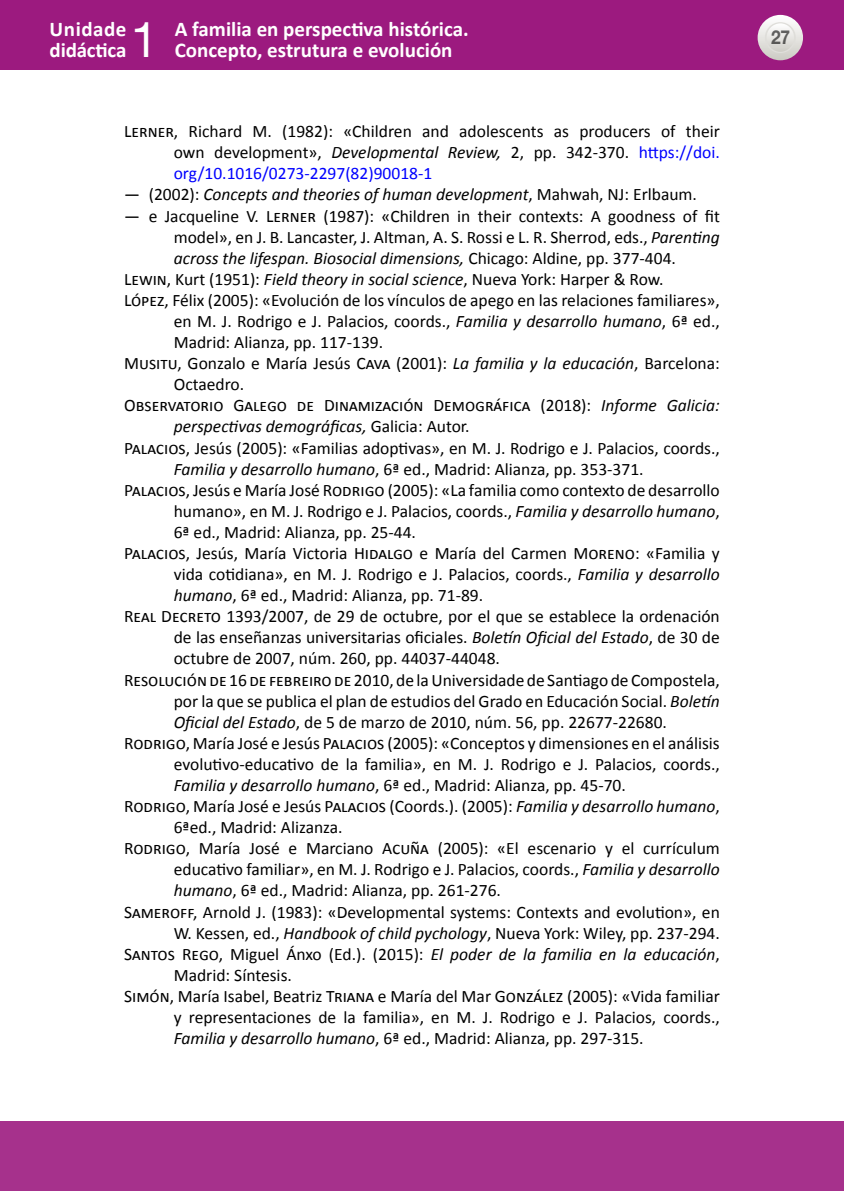
<style>
.page{position:relative;width:844px;height:1191px;background:#fff}
.page>*{position:absolute;margin:0;border:0;box-sizing:border-box;transform-origin:0 0}
.t1{font:49px "Helvetica Neue LT Std";color:#fff}
.t2{font:700 21px/21px "Calibri";color:#fff}
.t3{font:700 19.25px "Helvetica Neue LT Std";color:#000;scale:.9 1}
.BiblioGraFia{font:17.5px/21px "Calibri";color:#000;text-align:justify}
.BiblioGraFia-2{font:italic 17.5px "Calibri";color:#000}
.s1{font-style:italic}
.s2{color:#00f}
.s3{font-style:normal}
</style>
<div class="page">
<div style="left:0;top:0;width:843px;height:69px;background:#9c1a7f"></div>
<svg style="left:757px;top:15px;width:45px;height:45px"></svg>
<svg style="left:765px;top:23px;width:29px;height:29px"></svg>
<div style="left:764px;top:22px;width:31px;height:31px;border:1px solid #dfdeda;border-radius:50%"></div>
<div style="left:0;top:1121px;width:843px;height:70px;background:#a6318c"></div>
<p class="t2" style="left:50px;top:19px;width:78px">Unidade didáctica</p>
<h1 class="t1" style="left:131px;top:11px;width:29px">1</h1>
<p class="t2" style="left:175px;top:19px;width:295px">A familia en perspectiva histórica.<br>Concepto, estrutura e evolución</p>
<p class="t3" style="left:770px;top:26px;width:23px">27</p>
<p class="BiblioGraFia" style="left:174px;top:121px;width:547px;text-indent:-50px">Lerner, Richard M. (1982): «Children and adolescents as producers of their own development», <span class="s1">Developmental Review,</span> 2, pp. 342-370. <span class="s2">https://doi. org/10.1016/0273-2297(82)90018-1</span></p>
<p class="BiblioGraFia-2" style="left:124px;top:183px;width:574px"><span class="s3">— (2002):</span> Concepts and theories of human development<span class="s3">, Mahwah, NJ: Erlbaum.</span></p>
<p class="BiblioGraFia" style="left:174px;top:205px;width:547px;text-indent:-50px">— e Jacqueline V. Lerner (1987): «Children in their contexts: A goodness of fit model», en J. B. Lancaster, J. Altman, A. S. Rossi e L. R. Sherrod, eds., <span class="s1">Parenting across the lifespan. Biosocial dimensions,</span> Chicago: Aldine, pp. 377-404.</p>
<p class="BiblioGraFia" style="left:124px;top:268px;width:541px">Lewin, Kurt (1951): <span class="s1">Field theory in social science</span>, Nueva York: Harper &amp; Row.</p>
<p class="BiblioGraFia" style="left:174px;top:290px;width:547px;text-indent:-50px">López, Félix (2005): «Evolución de los vínculos de apego en las relaciones familiares», en M. J. Rodrigo e J. Palacios, coords., <span class="s1">Familia y desarrollo humano</span>, 6ª ed., Madrid: Alianza, pp. 117-139.</p>
<p class="BiblioGraFia" style="left:174px;top:353px;width:547px;text-indent:-50px">Musitu, Gonzalo e María Jesús Cava (2001): <span class="s1">La familia y la educación</span>, Barcelona:<br>Octaedro.</p>
<p class="BiblioGraFia" style="left:174px;top:395px;width:547px;text-indent:-50px">Observatorio Galego de Dinamización Demográfica (2018): <span class="s1">Informe Galicia: perspectivas demográficas,</span> Galicia: Autor.</p>
<p class="BiblioGraFia" style="left:174px;top:437px;width:547px;text-indent:-50px">Palacios, Jesús (2005): «Familias adoptivas», en M. J. Rodrigo e J. Palacios, coords.,<br><span class="s1">Familia y desarrollo humano</span>, 6ª ed., Madrid: Alianza, pp. 353-371.</p>
<p class="BiblioGraFia" style="left:174px;top:479px;width:547px;text-indent:-50px">Palacios, Jesús e María José Rodrigo (2005): «La familia como contexto de desarrollo humano», en M. J. Rodrigo e J. Palacios, coords., <span class="s1">Familia y desarrollo humano</span>, 6ª ed., Madrid: Alianza, pp. 25-44.</p>
<p class="BiblioGraFia" style="left:174px;top:543px;width:547px;text-indent:-50px">Palacios, Jesús, María Victoria Hidalgo e María del Carmen Moreno: «Familia y vida cotidiana», en M. J. Rodrigo e J. Palacios, coords., <span class="s1">Familia y desarrollo humano</span>, 6ª ed., Madrid: Alianza, pp. 71-89.</p>
<p class="BiblioGraFia" style="left:174px;top:606px;width:547px;text-indent:-50px">Real Decreto 1393/2007, de 29 de octubre, por el que se establece la ordenación de las enseñanzas universitarias oficiales. <span class="s1">Boletín Oficial del Estado</span>, de 30 de octubre de 2007, núm. 260, pp. 44037-44048.</p>
<p class="BiblioGraFia" style="left:174px;top:669px;width:547px;text-indent:-50px">Resolución de 16 de febreiro de 2010, de la Universidade de Santiago de Compostela, por la que se publica el plan de estudios del Grado en Educación Social. <span class="s1">Boletín Oficial del Estado</span>, de 5 de marzo de 2010, núm. 56, pp. 22677-22680.</p>
<p class="BiblioGraFia" style="left:174px;top:732px;width:547px;text-indent:-50px">Rodrigo, María José e Jesús Palacios (2005): «Conceptos y dimensiones en el análisis evolutivo-educativo de la familia», en M. J. Rodrigo e J. Palacios, coords., <span class="s1">Familia y desarrollo humano</span>, 6ª ed., Madrid: Alianza, pp. 45-70.</p>
<p class="BiblioGraFia" style="left:174px;top:796px;width:547px;text-indent:-50px">Rodrigo, María José e Jesús Palacios (Coords.). (2005): <span class="s1">Familia y desarrollo humano</span>,<br>6ªed., Madrid: Alizanza.</p>
<p class="BiblioGraFia" style="left:174px;top:838px;width:547px;text-indent:-50px">Rodrigo, María José e Marciano Acuña (2005): «El escenario y el currículum educativo familiar», en M. J. Rodrigo e J. Palacios, coords., <span class="s1">Familia y desarrollo humano</span>, 6ª ed., Madrid: Alianza, pp. 261-276.</p>
<p class="BiblioGraFia" style="left:124px;top:901px;width:597px;text-align:right">Sameroff, Arnold J. (1983): «Developmental systems: Contexts and evolution», en<br>W. Kessen, ed., <span class="s1">Handbook of child pychology</span>, Nueva York: Wiley, pp. 237-294.</p>
<p class="BiblioGraFia" style="left:174px;top:943px;width:547px;text-indent:-50px">Santos Rego, Miguel Ánxo (Ed.). (2015): <span class="s1">El poder de la familia en la educación</span>,<br>Madrid: Síntesis.</p>
<p class="BiblioGraFia" style="left:174px;top:985px;width:547px;text-indent:-50px">Simón, María Isabel, Beatriz Triana e María del Mar González (2005): «Vida familiar y representaciones de la familia», en M. J. Rodrigo e J. Palacios, coords., <span class="s1">Familia y desarrollo humano</span>, 6ª ed., Madrid: Alianza, pp. 297-315.</p>
</div>
